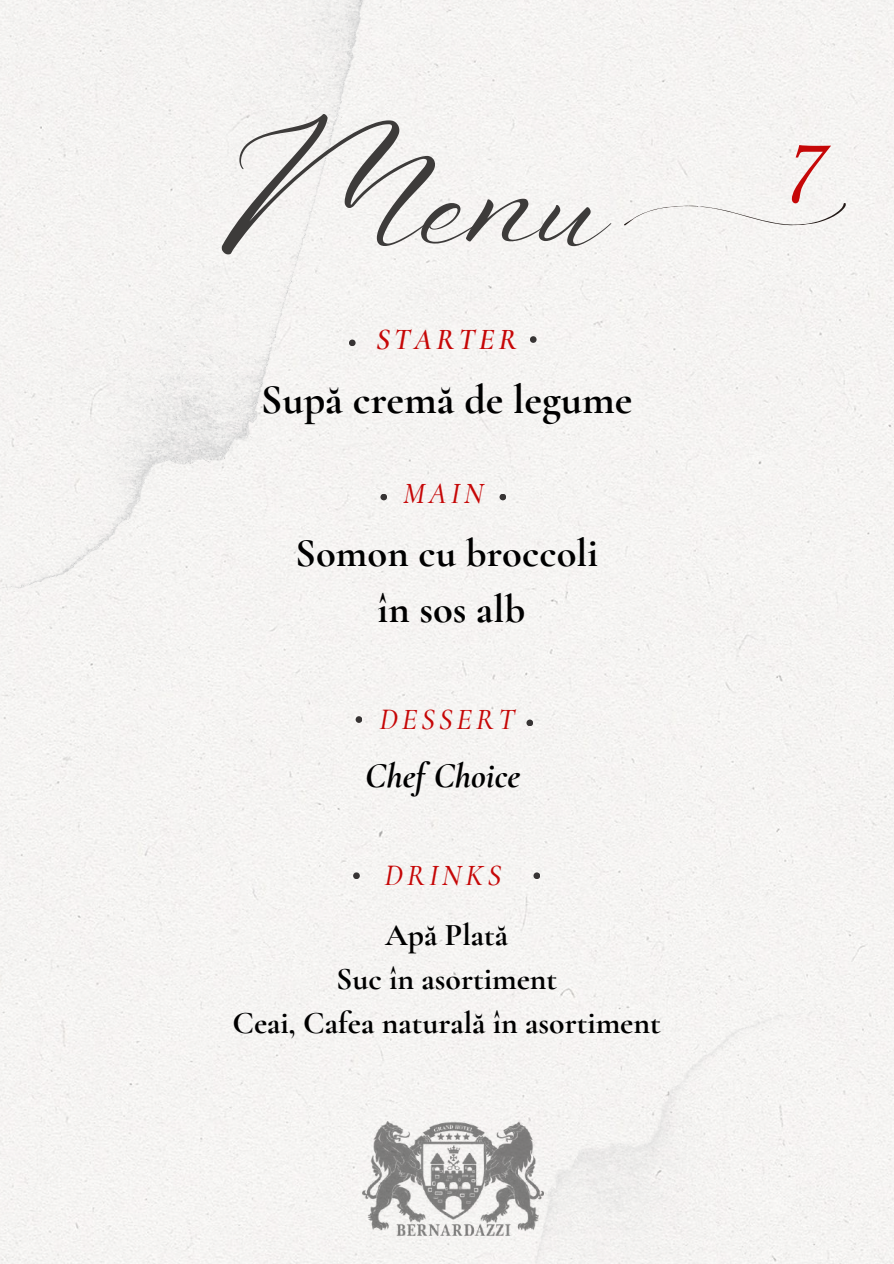
<style>
.page{position:relative;width:894px;height:1264px;background:#fff}
.page>*{position:absolute;margin:0;border:0;box-sizing:border-box;transform-origin:0 0}
.t1{font:97.05px "Corsiva";color:#c60707}
.t2{font:85.2px "Aniyah";color:#3d3b3a}
.t3{font:700 42px "Cormorant Garamond";color:#000}
.t4{font:700 40.5px/56.2px "Cormorant Garamond";color:#000;text-align:center}
.t5{font:italic 700 36px "Cormorant Garamond";color:#000}
.t6{font:700 31.65px/43.8px "Cormorant Garamond";color:#000;text-align:center}
.t7{font:italic 500 29.7px "Cormorant Garamond";letter-spacing:.13em;color:#c60707}
.t8{font:italic 600 29.7px "Cormorant Garamond";letter-spacing:.13em;color:#c60707}
</style>
<div class="page">
<div style="left:0;top:0;width:893px;height:1263px;background:#f5f4f2"></div>
<div style="left:0;top:0;width:368px;height:591px;background:#f4f3f1"></div>
<div style="left:349px;top:339px;width:6px;height:7px;background:#373434;border-radius:50%"></div>
<div style="left:355px;top:716px;width:7px;height:7px;background:#373434;border-radius:50%"></div>
<div style="left:526px;top:719px;width:7px;height:7px;background:#373434;border-radius:50%"></div>
<div style="left:380px;top:493px;width:7px;height:7px;background:#373434;border-radius:50%"></div>
<div style="left:499px;top:493px;width:7px;height:7px;background:#373434;border-radius:50%"></div>
<svg style="left:529px;top:336px;width:7px;height:7px"></svg>
<div style="left:429px;top:1001px;width:464px;height:262px;background:#f4f3f2"></div>
<div style="left:622px;top:194px;width:224px;height:44px;background:#f5f4f2"></div>
<div style="left:353px;top:872px;width:7px;height:7px;background:#373434;border-radius:50%"></div>
<div style="left:533px;top:872px;width:7px;height:7px;background:#373434;border-radius:50%"></div>
<img style="left:362px;top:1121px;width:181px;height:114px">
<h2 class="t2" style="left:220px;top:170px;width:390px">Menu</h2>
<p class="t8" style="left:376px;top:321px;width:142px">STARTER</p>
<h3 class="t3" style="left:261px;top:374px;width:373px">Supă cremă de legume</h3>
<p class="t7" style="left:403px;top:475px;width:82px">MAIN</p>
<p class="t4" style="left:295px;top:525px;width:304px">Somon cu broccoli în sos alb</p>
<p class="t7" style="left:379px;top:701px;width:137px">DESSERT</p>
<p class="t5" style="left:365px;top:754px;width:156px">Chef Choice</p>
<p class="t7" style="left:384px;top:857px;width:118px">DRINKS</p>
<p class="t6" style="left:232px;top:913px;width:430px">Apă Plată<br>Suc în asortiment<br>Ceai, Cafea naturală în asortiment</p>
<h1 class="t1" style="left:777px;top:124px;width:44px">7</h1>
</div>
